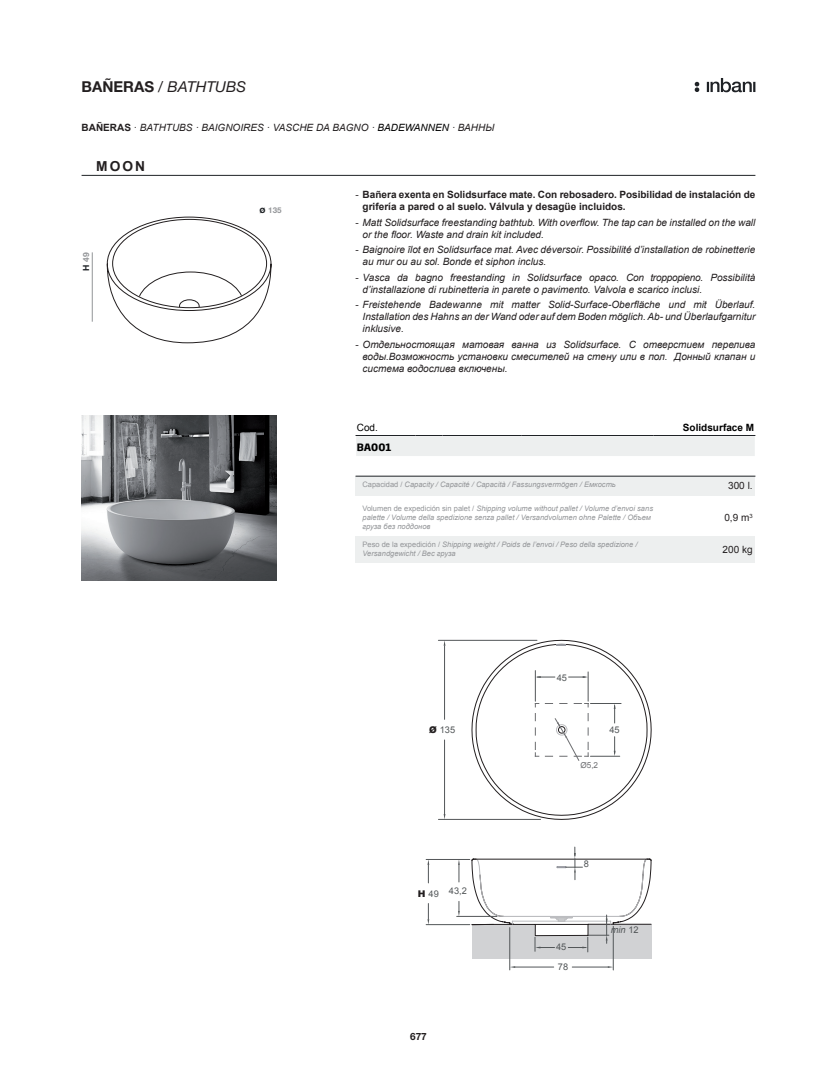
<style>
.page{position:relative;width:837px;height:1074px;background:#fff}
.page>*{position:absolute;margin:0;border:0;box-sizing:border-box;transform-origin:0 0}
.t1{font:italic 15px "Helvetica Neue LT Std";color:#231f20}
.t2{font:700 13.75px "Arial";color:#231f20}
.t3{font:italic 10px/12px "Arial";color:#231f20}
.t4{font:700 10px/12px "Arial";color:#231f20}
.t5{font:10px "Arial";color:#231f20}
.t6{font:700 10px "Arial";color:#000}
.t7{font:700 10px "Soho Gothic Pro";color:#000}
.t8{font:10px "Arial";color:#000}
.t9{font:700 10px "Helvetica Neue LT Std";color:#231f20}
.t10{font:9.25px "Arial";color:#525658}
.t11{font:italic 9.25px "Arial";color:#525658}
.t12{font:700 8.5px "Helvetica Neue LT Std";color:#939598}
.t13{font:8.25px "Arial";color:#6c6d70}
.t14{font:700 8px "Helvetica Neue LT Std";color:#939598}
.t15{font:italic 7.5px/9px "Arial";color:#939598}
.s1{font-weight:700;font-style:normal}
.s2{font-style:normal}
.s3{color:#000}
.s4{color:#1f2226}
.s5{font-size:10px;color:#1f2226}
.s6{font-weight:400}
.s7{font-weight:900;color:#231f20}
</style>
<div class="page">
<svg style="left:706px;top:78px;width:49px;height:14px"></svg>
<svg style="left:694px;top:82px;width:5px;height:10px"></svg>
<hr style="left:81px;top:175px;width:674px;height:1px;background:#1f2226">
<div style="left:355px;top:476px;width:400px;height:19px;background:#edefef"></div>
<div style="left:355px;top:536px;width:400px;height:26px;background:#edefef"></div>
<img style="left:81px;top:416px;width:195px;height:165px">
<hr style="left:355px;top:476px;width:400px;height:1px;background:#1f2226">
<hr style="left:92px;top:252px;width:1px;height:70px;background:#939598">
<hr style="left:355px;top:435px;width:60px;height:1px;background:#1f2226">
<div style="left:356px;top:435px;width:398px;height:21px;background:#edefef"></div>
<hr style="left:442px;top:435px;width:79px;height:1px;background:#1f2226">
<hr style="left:521px;top:435px;width:49px;height:1px;background:#1f2226">
<hr style="left:570px;top:435px;width:83px;height:1px;background:#1f2226">
<hr style="left:653px;top:435px;width:102px;height:1px;background:#1f2226">
<svg style="left:107px;top:216px;width:164px;height:127px"></svg>
<div style="left:472px;top:924px;width:179px;height:34px;background:#d1d2d4"></div>
<svg style="left:471px;top:640px;width:180px;height:207px"></svg>
<hr style="left:438px;top:819px;width:102px;height:1px;background:#525658">
<hr style="left:444px;top:646px;width:1px;height:73px;background:#525658">
<hr style="left:444px;top:740px;width:1px;height:74px;background:#525658">
<hr style="left:515px;top:967px;width:38px;height:1px;background:#525658">
<hr style="left:572px;top:967px;width:35px;height:1px;background:#525658">
<hr style="left:509px;top:927px;width:1px;height:43px;background:#525658">
<hr style="left:426px;top:924px;width:43px;height:1px;background:#525658">
<svg style="left:427px;top:860px;width:2px;height:23px"></svg>
<svg style="left:427px;top:903px;width:2px;height:21px"></svg>
<hr style="left:426px;top:859px;width:43px;height:1px;background:#525658">
<hr style="left:456px;top:916px;width:41px;height:1px;background:#525658">
<svg style="left:458px;top:860px;width:1px;height:22px"></svg>
<svg style="left:458px;top:901px;width:1px;height:15px"></svg>
<hr style="left:535px;top:670px;width:1px;height:31px;background:#525658">
<hr style="left:612px;top:926px;width:1px;height:44px;background:#525658">
<hr style="left:438px;top:640px;width:99px;height:1px;background:#525658">
<svg style="left:555px;top:644px;width:11px;height:2px"></svg>
<hr style="left:590px;top:703px;width:31px;height:1px;background:#525658">
<svg style="left:471px;top:847px;width:180px;height:105px"></svg>
<svg style="left:535px;top:672px;width:84px;height:88px"></svg>
<hr style="left:535px;top:924px;width:52px;height:1px;background:#231f20">
<h1 class="t1" style="left:81px;top:78px;width:166px"><span class="s1">BAÑERAS</span> / BATHTUBS</h1>
<p class="t3" style="left:81px;top:122px;width:414px"><span class="s1">BAÑERAS</span> <span class="s2">·</span> BATHTUBS · BAIGNOIRES · VASCHE DA BAGNO · <span class="s3">BADEWANNEN</span> · ВАННЫ</p>
<h2 class="t2" style="left:96px;top:157px;width:50px">MOON</h2>
<p class="t12" style="left:81px;top:270px;width:20px;rotate:-90deg"><span class="s4">H</span> 49</p>
<p class="t14" style="left:259px;top:205px;width:24px"><span class="s5">ø</span> 135</p>
<p class="t4" style="left:362px;top:189px;width:394px;text-indent:-7px"><span class="s6">-</span> Bañera exenta en Solidsurface mate. Con rebosadero. Posibilidad de instalación de grifería a pared o al suelo. Válvula y desagüe incluidos.</p>
<p class="t3" style="left:362px;top:216px;width:394px;text-indent:-7px"><span class="s2">-</span> Matt Solidsurface freestanding bathtub. With overflow. The tap can be installed on the wall or the floor. Waste and drain kit included.</p>
<p class="t3" style="left:362px;top:244px;width:394px;text-indent:-7px"><span class="s2">-</span> Baignoire îlot en Solidsurface mat. Avec déversoir. Possibilité d’installation de robinetterie au mur ou au sol. Bonde et siphon inclus.</p>
<p class="t3" style="left:362px;top:271px;width:394px;text-indent:-7px"><span class="s2">-</span> Vasca da bagno freestanding in Solidsurface opaco. Con troppopieno. Possibilità d’installazione di rubinetteria in parete o pavimento. Valvola e scarico inclusi.</p>
<p class="t3" style="left:362px;top:299px;width:394px;text-align:justify;text-indent:-7px"><span class="s2">-</span> Freistehende Badewanne mit matter Solid-Surface-Oberfläche und mit Überlauf.<br>Installation des Hahns an der Wand oder auf dem Boden möglich. Ab- und Überlaufgarnitur inklusive.</p>
<p class="t3" style="left:362px;top:338px;width:394px;text-align:justify;text-indent:-7px"><span class="s2">-</span> Отдельностоящая матовая ванна из Solidsurface. С отверстием перелива воды.Возможность установки смесителей на стену или в пол. Донный клапан и система водослива включены.</p>
<p class="t8" style="left:356px;top:420px;width:23px">Cod.</p>
<p class="t6" style="left:682px;top:420px;width:73px">Solidsurface M</p>
<p class="t7" style="left:356px;top:439px;width:36px">BA001</p>
<p class="t15" style="left:362px;top:480px;width:255px"><span class="s2">Capacidad /</span> Capacity / Capacité / Capacità / Fassungsvermögen / Емкость</p>
<p class="t15" style="left:362px;top:504px;width:292px"><span class="s2">Volumen de expedición sin palet /</span> Shipping volume without pallet / Volume d’envoi sans palette / Volume della spedizione senza pallet / Versandvolumen ohne Palette / Объем груза без поддонов</p>
<p class="t15" style="left:362px;top:540px;width:276px"><span class="s2">Peso de la expedición /</span> Shipping weight / Poids de l’envoi / Peso della spedizione /<br>Versandgewicht / Вес груза</p>
<p class="t10" style="left:429px;top:724px;width:28px"><span class="s7">Ø</span> 135</p>
<p class="t10" style="left:417px;top:885px;width:51px"><span class="s7">H</span> 49 43,2</p>
<p class="t9" style="left:410px;top:1030px;width:18px">677</p>
<p class="t10" style="left:556px;top:671px;width:12px">45</p>
<p class="t13" style="left:580px;top:759px;width:19px">Ø5,2</p>
<p class="t10" style="left:609px;top:723px;width:12px">45</p>
<p class="t10" style="left:583px;top:857px;width:7px">8</p>
<p class="t10" style="left:556px;top:940px;width:12px">45</p>
<p class="t10" style="left:557px;top:960px;width:12px">78</p>
<p class="t11" style="left:610px;top:924px;width:29px">min <span class="s2">12</span></p>
<p class="t5" style="left:728px;top:479px;width:26px">300 l.</p>
<p class="t5" style="left:724px;top:511px;width:30px">0,9 m<sup>3</sup></p>
<p class="t5" style="left:722px;top:543px;width:32px">200 kg</p>
</div>
